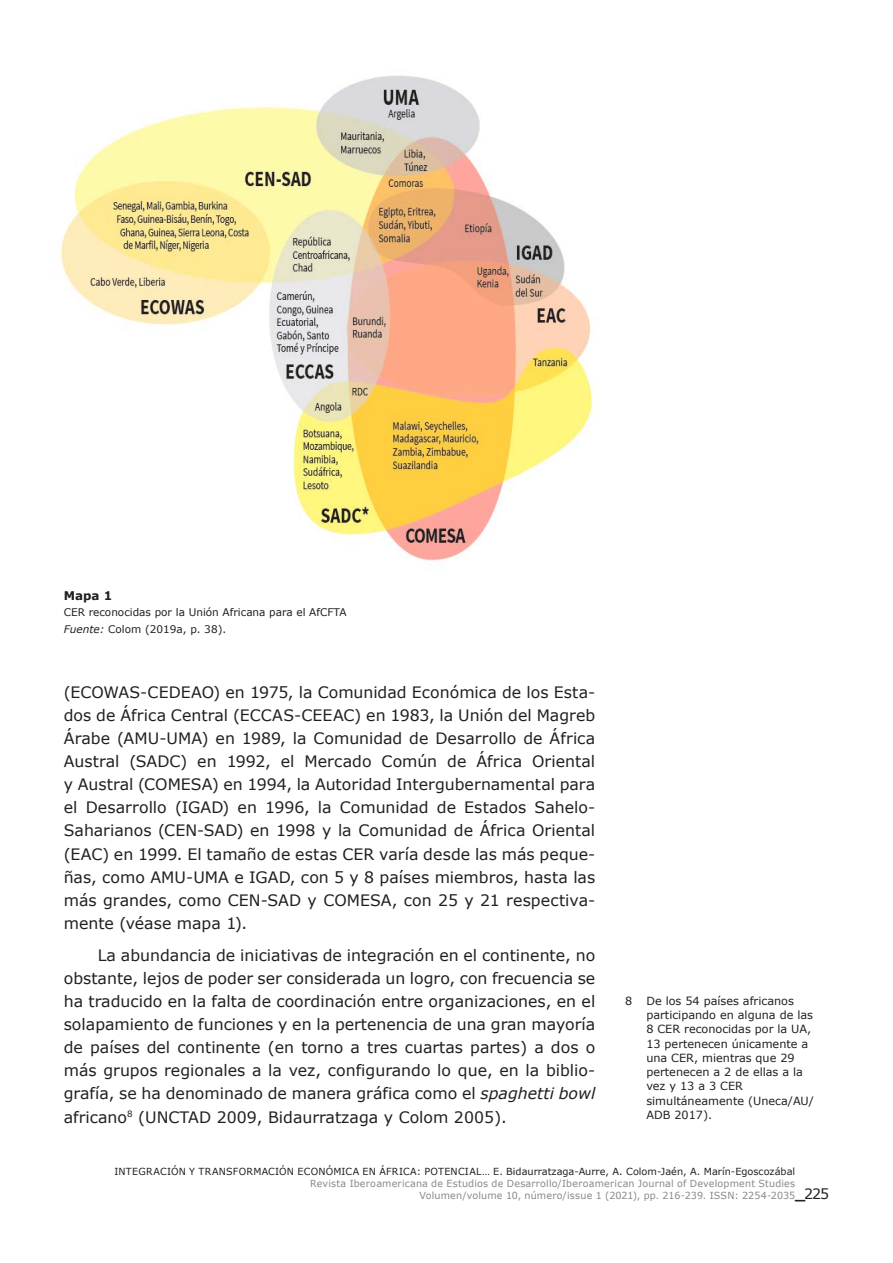
<style>
.page{position:relative;width:893px;height:1263px;background:#fff}
.page>*{position:absolute;margin:0;border:0;box-sizing:border-box;transform-origin:0 0}
.texto_INGLES{font:15.75px/23.1px "Verdana";color:#231f20;text-align:justify}
.t1{font:14.25px "Verdana";color:#231f20}
.PIE{font:700 12px "Verdana";color:#231f20}
.NOTAS{font:11.25px/14.2px "Verdana";color:#231f20}
.fuente{font:10.5px/16.5px "Verdana";color:#231f20}
.t2{font:9.75px/12px "Verdana";letter-spacing:.02em;color:#88888b;text-align:right}
.t3{font:9.75px "Verdana";letter-spacing:.005em;color:#231f20}
.s1{font-style:italic}
.s2{font-weight:700}
</style>
<div class="page">
<img style="left:61px;top:75px;width:533px;height:486px">
<p class="PIE" style="left:64px;top:588px;width:50px">Mapa 1</p>
<p class="fuente" style="left:64px;top:604px;width:284px">CER reconocidas por la Unión Africana para el AfCFTA<br><span class="s1">Fuente:</span> Colom (2019a, p. 38).</p>
<p class="texto_INGLES" style="left:64px;top:680px;width:533px">(ECOWAS-CEDEAO) en 1975, la Comunidad Económica de los Esta&shy;dos de África Central (ECCAS-CEEAC) en 1983, la Unión del Magreb Árabe (AMU-UMA) en 1989, la Comunidad de Desarrollo de África Austral (SADC) en 1992, el Mercado Común de África Oriental y Austral (COMESA) en 1994, la Autoridad Intergubernamental para el Desarrollo (IGAD) en 1996, la Comunidad de Estados Sahelo-Saharianos (CEN-SAD) en 1998 y la Comunidad de África Oriental (EAC) en 1999. El tamaño de estas CER varía desde las más peque&shy;ñas, como AMU-UMA e IGAD, con 5 y 8 países miembros, hasta las más grandes, como CEN-SAD y COMESA, con 25 y 21 respectiva&shy;mente (véase mapa 1).</p>
<p class="texto_INGLES" style="left:64px;top:943px;width:533px;text-indent:34px">La abundancia de iniciativas de integración en el continente, no obstante, lejos de poder ser considerada un logro, con frecuencia se ha traducido en la falta de coordinación entre organizaciones, en el solapamiento de funciones y en la pertenencia de una gran mayoría de países del continente (en torno a tres cuartas partes) a dos o más grupos regionales a la vez, configurando lo que, en la biblio&shy;grafía, se ha denominado de manera gráfica como el <span class="s1">spaghetti bowl </span>africano<sup>8</sup> (UNCTAD 2009, Bidaurratzaga y Colom 2005).</p>
<p class="NOTAS" style="left:625px;top:994px;width:9px">8</p>
<p class="NOTAS" style="left:646px;top:994px;width:169px">De los 54 países africanos participando en alguna de las<br>8 CER reconocidas por la UA,<br>13 pertenecen únicamente a una CER, mientras que 29 pertenecen a 2 de ellas a la vez y 13 a 3 CER simultáneamente (Uneca/AU/<br>ADB 2017).</p>
<p class="t3" style="left:114px;top:1165px;width:682px">INTEGRACIÓN Y TRANSFORMACIÓN ECONÓMICA EN ÁFRICA: POTENCIAL… E. Bidaurratzaga-Aurre, A. Colom-Jaén, A. Marín-Egoscozábal</p>
<p class="t2" style="left:310px;top:1178px;width:487px">Revista Iberoamericana de Estudios de Desarrollo/Iberoamerican Journal of Development Studies<br>Volumen/volume 10, número/issue 1 (2021), pp. 216-239. ISSN: 2254-2035</p>
<p class="t1" style="left:795px;top:1185px;width:36px"><span class="s2">_</span>225</p>
</div>
